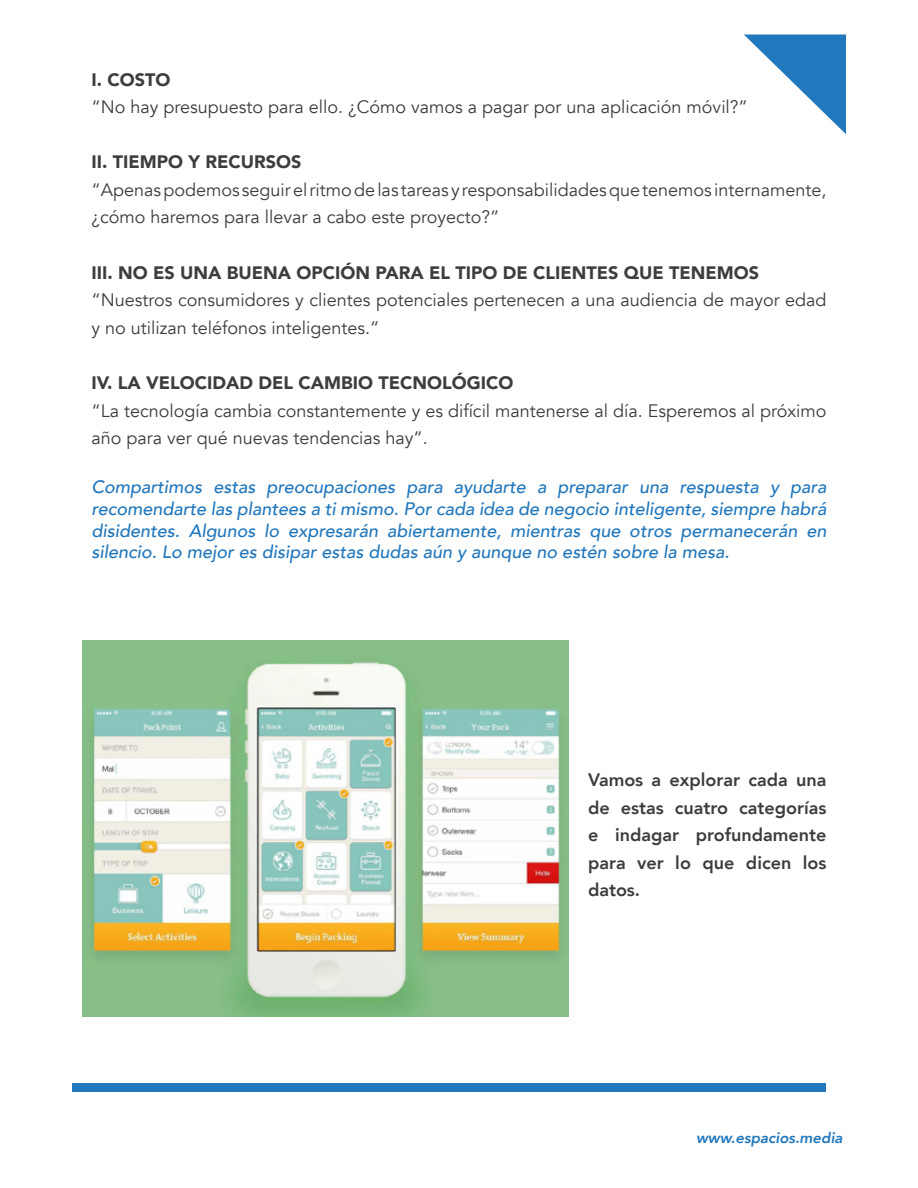
<style>
.page{position:relative;width:918px;height:1188px;background:#fff}
.page>*{position:absolute;margin:0;border:0;box-sizing:border-box;transform-origin:0 0}
.t1{font:18px/27.6px "Avenir";color:#3d3d3d}
.t2{font:italic 500 18px/21.6px "Avenir";color:#2177bc;text-align:justify}
.t3{font:900 18px "Avenir";color:#3d3d3d}
.t4{font:800 18px/27.6px "Avenir";color:#3d3d3d;text-align:justify}
.t5{font:italic 800 15px "Avenir";color:#2178bd}
</style>
<div class="page">
<svg style="left:744px;top:34px;width:102px;height:100px"></svg>
<div style="left:72px;top:1083px;width:754px;height:8px;background:#2178bd"></div>
<img style="left:82px;top:640px;width:486px;height:377px">
<p class="t3" style="left:92px;top:64px;width:80px">I. COSTO</p>
<p class="t1" style="left:92px;top:93px;width:658px">“No hay presupuesto para ello. ¿Cómo vamos a pagar por una aplicación móvil?”</p>
<p class="t3" style="left:92px;top:147px;width:211px">II. TIEMPO Y RECURSOS</p>
<p class="t1" style="left:92px;top:176px;width:736px">“Apenas podemos seguir el ritmo de las tareas y responsabilidades que tenemos internamente, ¿cómo haremos para llevar a cabo este proyecto?”</p>
<p class="t3" style="left:92px;top:257px;width:669px">III. NO ES UNA BUENA OPCIÓN PARA EL TIPO DE CLIENTES QUE TENEMOS</p>
<p class="t1" style="left:92px;top:287px;width:737px">“Nuestros consumidores y clientes potenciales pertenecen a una audiencia de mayor edad y no utilizan teléfonos inteligentes.”</p>
<p class="t3" style="left:92px;top:367px;width:423px">IV. LA VELOCIDAD DEL CAMBIO TECNOLÓGICO</p>
<p class="t1" style="left:92px;top:397px;width:736px">“La tecnología cambia constantemente y es difícil mantenerse al día. Esperemos al próximo año para ver qué nuevas tendencias hay”.</p>
<p class="t2" style="left:92px;top:477px;width:737px">Compartimos estas preocupaciones para ayudarte a preparar una respuesta y para recomendarte las plantees a ti mismo. Por cada idea de negocio inteligente, siempre habrá disidentes. Algunos lo expresarán abiertamente, mientras que otros permanecerán en silencio. Lo mejor es disipar estas dudas aún y aunque no estén sobre la mesa.</p>
<p class="t4" style="left:588px;top:766px;width:240px">Vamos a explorar cada una de estas cuatro categorías e indagar profundamente para ver lo que dicen los datos.</p>
<p class="t5" style="left:696px;top:1129px;width:148px">www.espacios.media</p>
</div>
